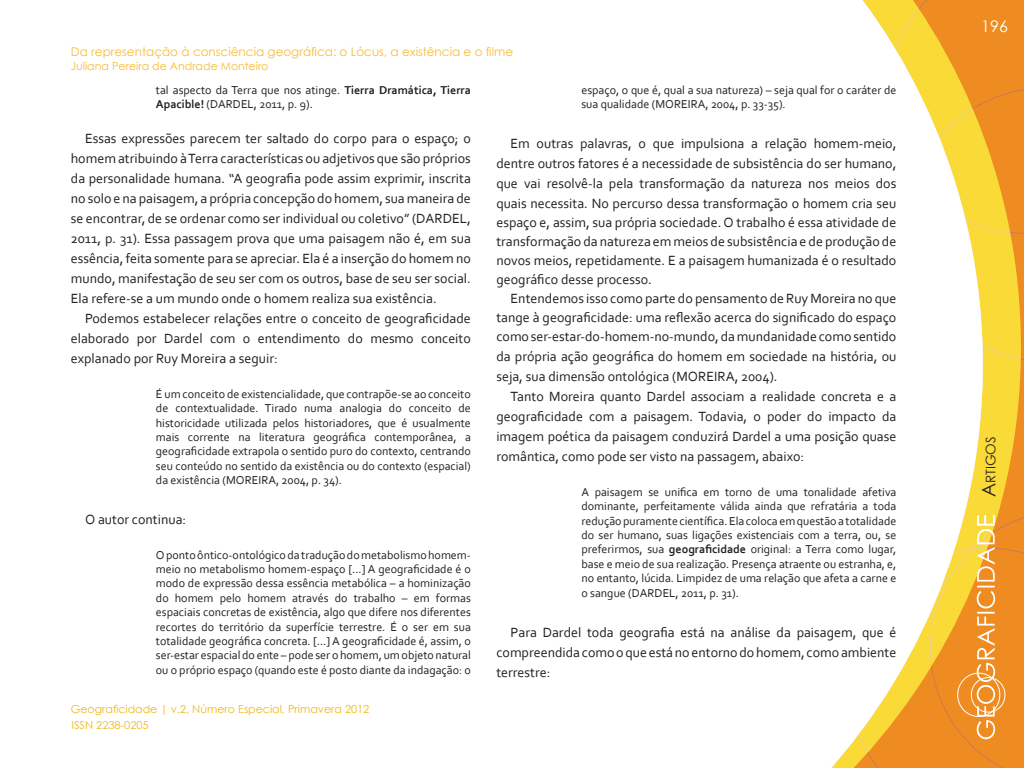
<style>
.page{position:relative;width:1024px;height:768px;background:#fff}
.page>*{position:absolute;margin:0;border:0;box-sizing:border-box;transform-origin:0 0}
.t1{font:16px "Century Gothic";color:#fff}
.corpo{font:14px/20px "Corbel";color:#231f20;text-align:justify}
.t2{font:13.3px "Century Gothic";color:#231f20}
.citacao{font:12px/14.4px "Corbel";color:#231f20;text-align:justify}
.t3{font:12px "Century Gothic";color:#f5bc37}
.t4{font:11px "Century Gothic";color:#f0b817}
.t5{font:11px "Century Gothic";color:#f5bc37}
.s1{font-weight:700}
.s2{font-size:19px}
</style>
<div class="page">
<svg style="left:1021px;top:87px;width:3px;height:275px"></svg>
<svg style="left:1021px;top:510px;width:3px;height:258px"></svg>
<svg style="left:831px;top:0;width:190px;height:768px"></svg>
<p class="t3" style="left:71px;top:44px;width:444px">Da representação à consciência geográfica: o Lócus, a existência e o filme</p>
<p class="t5" style="left:71px;top:58px;width:199px">Juliana Pereira de Andrade Monteiro</p>
<p class="citacao" style="left:156px;top:82px;width:317px">tal aspecto da Terra que nos atinge. <span class="s1">Tierra Dramática, Tierra<br>Apacible!</span> (DARDEL, 2011, p. 9).</p>
<p class="corpo" style="left:71px;top:128px;width:402px;text-indent:14px">Essas expressões parecem ter saltado do corpo para o espaço; o homem atribuindo à Terra características ou adjetivos que são próprios da personalidade humana. “A geografia pode assim exprimir, inscrita no solo e na paisagem, a própria concepção do homem, sua maneira de se encontrar, de se ordenar como ser individual ou coletivo” (DARDEL, 2011, p. 31). Essa passagem prova que uma paisagem não é, em sua essência, feita somente para se apreciar. Ela é a inserção do homem no mundo, manifestação de seu ser com os outros, base de seu ser social.<br>Ela refere-se a um mundo onde o homem realiza sua existência.</p>
<p class="corpo" style="left:71px;top:308px;width:402px;text-indent:14px">Podemos estabelecer relações entre o conceito de geograficidade elaborado por Dardel com o entendimento do mesmo conceito explanado por Ruy Moreira a seguir:</p>
<p class="citacao" style="left:156px;top:386px;width:317px">É um conceito de existencialidade, que contrapõe-se ao conceito de contextualidade. Tirado numa analogia do conceito de historicidade utilizada pelos historiadores, que é usualmente mais corrente na literatura geográfica contemporânea, a geograficidade extrapola o sentido puro do contexto, centrando seu conteúdo no sentido da existência ou do contexto (espacial) da existência (MOREIRA, 2004, p. 34).</p>
<p class="corpo" style="left:85px;top:509px;width:103px">O autor continua:</p>
<p class="citacao" style="left:156px;top:547px;width:317px">O ponto ôntico-ontológico da tradução do metabolismo homem&shy;meio no metabolismo homem-espaço [...] A geograficidade é o modo de expressão dessa essência metabólica – a hominização do homem pelo homem através do trabalho – em formas espaciais concretas de existência, algo que difere nos diferentes recortes do território da superfície terrestre. É o ser em sua totalidade geográfica concreta. [...] A geograficidade é, assim, o ser-estar espacial do ente – pode ser o homem, um objeto natural ou o próprio espaço (quando este é posto diante da indagação: o</p>
<p class="t4" style="left:71px;top:702px;width:300px">Geograficidade | v.2, Número Especial, Primavera 2012</p>
<p class="t4" style="left:72px;top:717px;width:79px">ISSN 2238-0205</p>
<p class="citacao" style="left:581px;top:82px;width:317px">espaço, o que é, qual a sua natureza) – seja qual for o caráter de sua qualidade (MOREIRA, 2004, p. 33-35).</p>
<p class="corpo" style="left:496px;top:134px;width:402px;line-height:19.4px;text-indent:14px">Em outras palavras, o que impulsiona a relação homem-meio, dentre outros fatores é a necessidade de subsistência do ser humano, que vai resolvê-la pela transformação da natureza nos meios dos quais necessita. No percurso dessa transformação o homem cria seu espaço e, assim, sua própria sociedade. O trabalho é essa atividade de transformação da natureza em meios de subsistência e de produção de novos meios, repetidamente. E a paisagem humanizada é o resultado geográfico desse processo.</p>
<p class="corpo" style="left:496px;top:289px;width:402px;line-height:19.5px;text-indent:14px">Entendemos isso como parte do pensamento de Ruy Moreira no que tange à geograficidade: uma reflexão acerca do significado do espaço como ser-estar-do-homem-no-mundo, da mundanidade como sentido da própria ação geográfica do homem em sociedade na história, ou seja, sua dimensão ontológica (MOREIRA, 2004).</p>
<p class="corpo" style="left:496px;top:386px;width:402px;text-indent:14px">Tanto Moreira quanto Dardel associam a realidade concreta e a geograficidade com a paisagem. Todavia, o poder do impacto da imagem poética da paisagem conduzirá Dardel a uma posição quase romântica, como pode ser visto na passagem, abaixo:</p>
<p class="citacao" style="left:581px;top:484px;width:317px">A paisagem se unifica em torno de uma tonalidade afetiva dominante, perfeitamente válida ainda que refratária a toda redução puramente científica. Ela coloca em questão a totalidade do ser humano, suas ligações existenciais com a terra, ou, se preferirmos, sua <span class="s1">geograficidade</span> original: a Terra como lugar, base e meio de sua realização. Presença atraente ou estranha, e, no entanto, lúcida. Limpidez de uma relação que afeta a carne e o sangue (DARDEL, 2011, p. 31).</p>
<p class="corpo" style="left:496px;top:622px;width:402px;text-indent:14px">Para Dardel toda geografia está na análise da paisagem, que é compreendida como o que está no entorno do homem, como ambiente terrestre:</p>
<p class="t1" style="left:981px;top:15px;width:28px">196</p>
<p class="t2" style="left:981px;top:497px;width:62px;rotate:-90deg"><span class="s2">A</span>rtigos</p>
</div>
